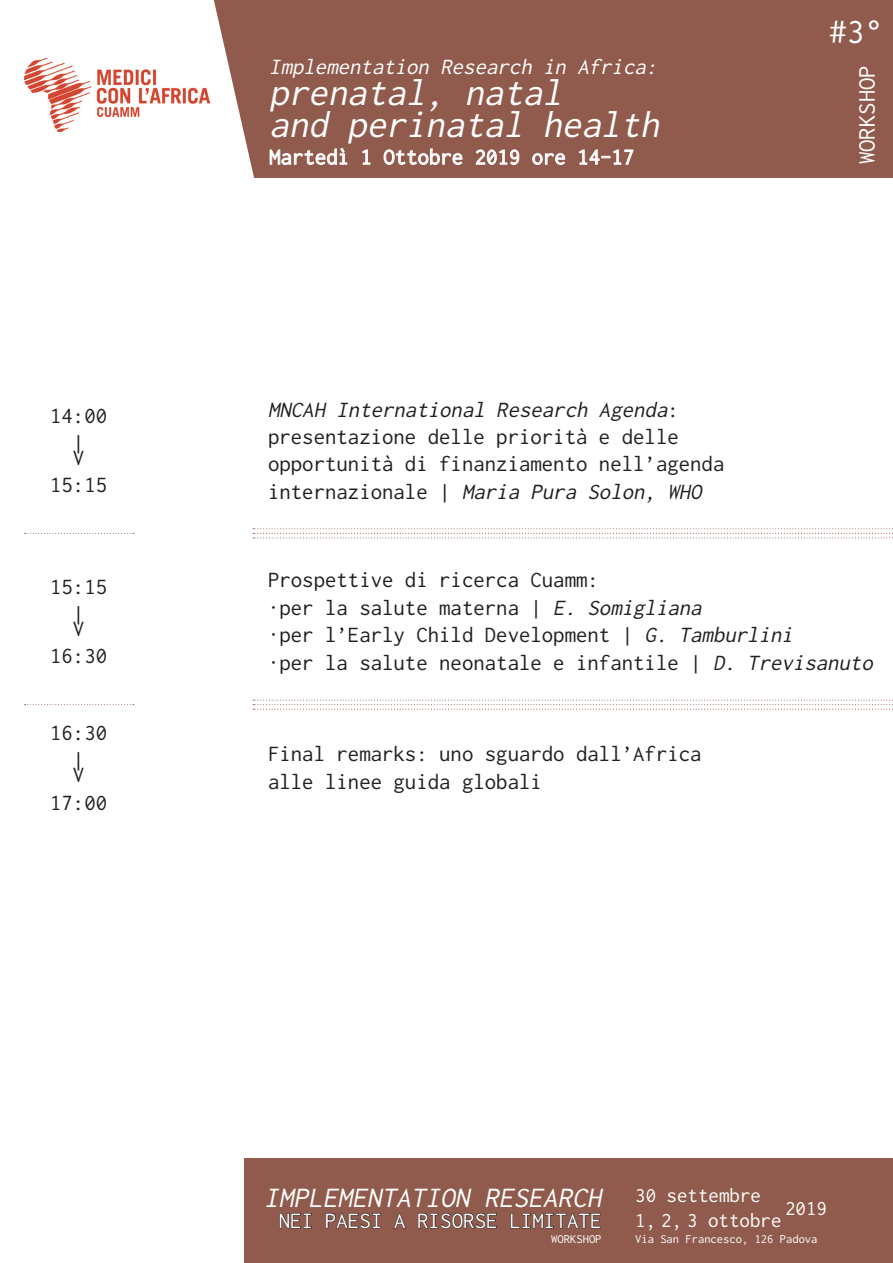
<style>
.page{position:relative;width:893px;height:1263px;background:#fff}
.page>*{position:absolute;margin:0;border:0;box-sizing:border-box;transform-origin:0 0}
.t1{font:italic 39px "Inconsolata";color:#fff}
.t2{font:35.7px "Inconsolata";color:#fff}
.t3{font:italic 29.4px "Inconsolata";color:#fff}
.t4{font:24.75px "Inconsolata";color:#fff}
.t5{font:23.1px "Inconsolata";color:#fff}
.t6{font:22.8px "Inconsolata";color:#231f20}
.t7{font:italic 22.8px "Inconsolata";color:#231f20}
.t8{font:italic 22.8px "Inconsolata";color:#fff}
.t9{font:22.8px "Inconsolata";color:#fff}
.t10{font:21px "Inconsolata";color:#fff}
.t11{font:12.6px "Inconsolata";color:#fff}
.s1{font-style:normal}
.s2{font-style:italic}
</style>
<div class="page">
<div style="left:213px;top:0;width:680px;height:178px;background:#905b4c"></div>
<div style="left:244px;top:1159px;width:649px;height:104px;background:#905b4c"></div>
<svg style="left:280px;top:1213px;width:31px;height:15px"></svg>
<svg style="left:326px;top:1213px;width:54px;height:15px"></svg>
<svg style="left:394px;top:1213px;width:11px;height:15px"></svg>
<svg style="left:418px;top:1213px;width:79px;height:15px"></svg>
<svg style="left:511px;top:1213px;width:89px;height:15px"></svg>
<svg style="left:253px;top:528px;width:640px;height:10px"></svg>
<svg style="left:253px;top:700px;width:640px;height:10px"></svg>
<svg style="left:25px;top:533px;width:109px;height:1px"></svg>
<svg style="left:25px;top:704px;width:109px;height:1px"></svg>
<svg style="left:270px;top:147px;width:77px;height:18px"></svg>
<svg style="left:362px;top:149px;width:9px;height:16px"></svg>
<svg style="left:383px;top:148px;width:80px;height:17px"></svg>
<svg style="left:476px;top:149px;width:43px;height:16px"></svg>
<svg style="left:532px;top:153px;width:33px;height:12px"></svg>
<svg style="left:579px;top:149px;width:54px;height:16px"></svg>
<img style="left:24px;top:58px;width:186px;height:74px">
<p class="t6" style="left:50px;top:404px;width:59px">14:00</p>
<p class="t6" style="left:73px;top:431px;width:13px">|</p>
<p class="t6" style="left:73px;top:446px;width:13px">V</p>
<p class="t6" style="left:50px;top:473px;width:59px">15:15</p>
<p class="t6" style="left:50px;top:575px;width:59px">15:15</p>
<p class="t6" style="left:73px;top:601px;width:13px">|</p>
<p class="t6" style="left:73px;top:617px;width:13px">V</p>
<p class="t6" style="left:50px;top:644px;width:59px">16:30</p>
<p class="t6" style="left:50px;top:721px;width:59px">16:30</p>
<p class="t6" style="left:73px;top:748px;width:13px">|</p>
<p class="t6" style="left:73px;top:763px;width:13px">V</p>
<p class="t6" style="left:50px;top:790px;width:59px">17:00</p>
<p class="t8" style="left:269px;top:55px;width:394px">Implementation Research in Africa:</p>
<p class="t1" style="left:269px;top:73px;width:302px">prenatal, natal</p>
<p class="t1" style="left:269px;top:104px;width:399px">and perinatal health</p>
<p class="t9" style="left:269px;top:145px;width:367px">Martedì 1 Ottobre 2019 ore 14-17</p>
<p class="t7" style="left:268px;top:398px;width:412px">MNCAH International Research Agenda<span class="s1">:</span></p>
<p class="t6" style="left:268px;top:425px;width:412px">presentazione delle priorità e delle</p>
<p class="t6" style="left:268px;top:452px;width:458px">opportunità di finanziamento nell’agenda</p>
<p class="t7" style="left:268px;top:480px;width:440px"><span class="s1">i n te rnaz i ona le |</span> Maria Pura Solon, WHO</p>
<p class="t2" style="left:829px;top:13px;width:55px">#3°</p>
<p class="t4" style="left:854px;top:164px;width:101px;rotate:-90deg">WORKSHOP</p>
<p class="t6" style="left:268px;top:568px;width:332px">Prospettive di ricerca Cuamm:</p>
<p class="t6" style="left:268px;top:596px;width:440px">·per la salute materna | <span class="s2">E. Somigliana</span></p>
<p class="t6" style="left:268px;top:623px;width:531px">·per l’Early Child Development | <span class="s2">G. Tamburlini</span></p>
<p class="t6" style="left:268px;top:650px;width:611px">·per la salute neonatale e infantile | <span class="s2">D. Trevisanuto</span></p>
<p class="t6" style="left:268px;top:742px;width:435px">Final remarks: uno sguardo dall’Africa</p>
<p class="t6" style="left:268px;top:769px;width:275px">alle linee guida globali</p>
<p class="t3" style="left:264px;top:1182px;width:345px">IMPLEMENTATION RESEARCH</p>
<p class="t5" style="left:279px;top:1208px;width:324px">NEI PAESI A RISORSE LIMITATE</p>
<p class="t11" style="left:551px;top:1232px;width:52px">WORKSHOP</p>
<p class="t10" style="left:635px;top:1185px;width:127px">30 settembre</p>
<p class="t10" style="left:635px;top:1210px;width:148px">1, 2, 3 ottobre</p>
<p class="t11" style="left:635px;top:1232px;width:184px">Via San Francesco, 126 Padova</p>
<p class="t10" style="left:785px;top:1198px;width:43px">2019</p>
</div>
